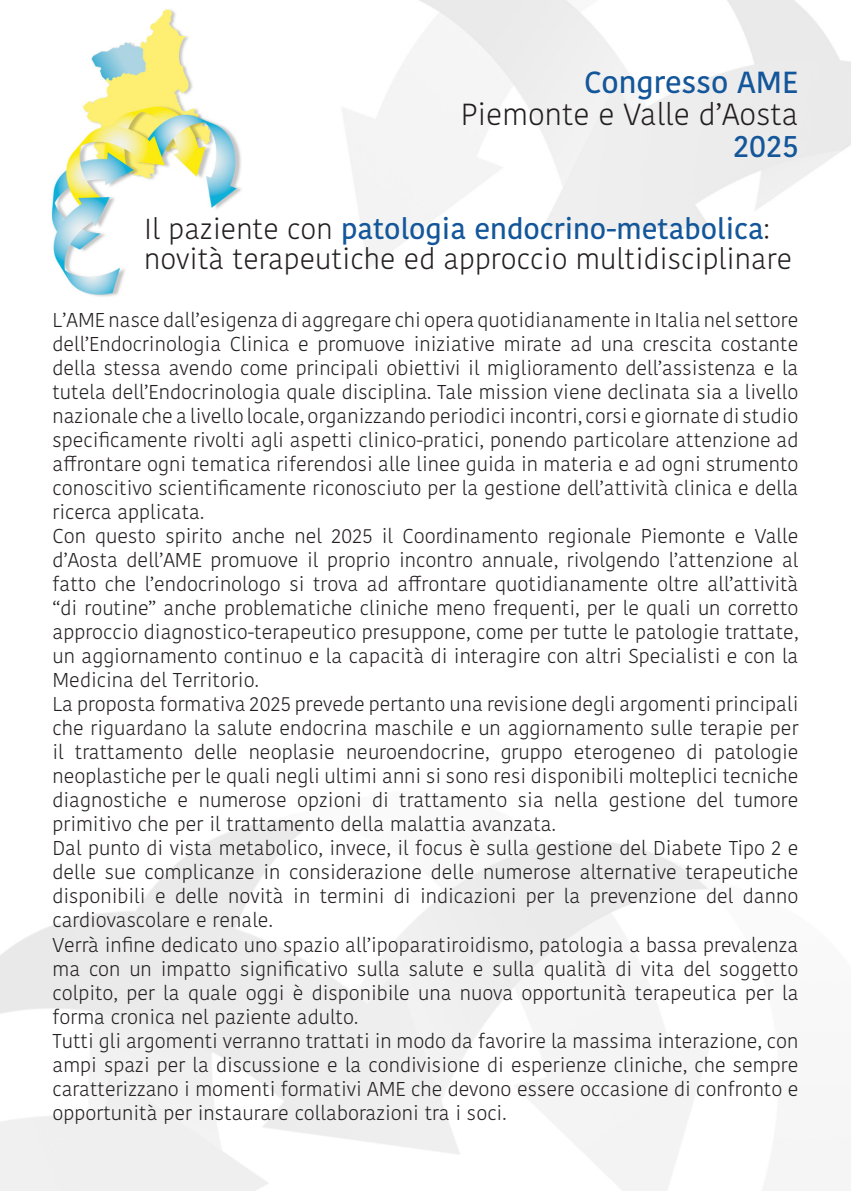
<style>
.page{position:relative;width:851px;height:1191px;background:#fff}
.page>*{position:absolute;margin:0;border:0;box-sizing:border-box;transform-origin:0 0}
.t1{font:300 30.4px "Kohinoor Bangla";color:#231f20}
.t2{font:500 30.4px "Kohinoor Bangla";color:#13569a}
.t3{font:300 28.8px "Kohinoor Bangla";color:#231f20}
.t4{font:500 28.8px "Kohinoor Bangla";color:#13569a}
.t5{font:300 20px/24px "Kohinoor Bangla";color:#231f20;text-align:justify}
.s1{font-weight:300;color:#231f20}
</style>
<div class="page">
<img style="left:51px;top:0;width:799px;height:297px">
<p class="t2" style="left:584px;top:58px;width:216px">Congresso AME</p>
<p class="t1" style="left:461px;top:92px;width:339px">Piemonte e Valle d’Aosta</p>
<p class="t2" style="left:733px;top:122px;width:67px">2025</p>
<p class="t4" style="left:144px;top:206px;width:627px"><span class="s1">Il paziente con</span> patologia endocrino-metabolica<span class="s1">:</span></p>
<p class="t3" style="left:144px;top:238px;width:649px">novità terapeutiche ed approccio multidisciplinare</p>
<p class="t5" style="left:52px;top:308px;width:747px">L’AME nasce dall’esigenza di aggregare chi opera quotidianamente in Italia nel settore dell’Endocrinologia Clinica e promuove iniziative mirate ad una crescita costante della stessa avendo come principali obiettivi il miglioramento dell’assistenza e la tutela dell’Endocrinologia quale disciplina. Tale mission viene declinata sia a livello nazionale che a livello locale, organizzando periodici incontri, corsi e giornate di studio specificamente rivolti agli aspetti clinico-pratici, ponendo particolare attenzione ad affrontare ogni tematica riferendosi alle linee guida in materia e ad ogni strumento conoscitivo scientificamente riconosciuto per la gestione dell’attività clinica e della ricerca applicata.</p>
<p class="t5" style="left:52px;top:524px;width:747px">Con questo spirito anche nel 2025 il Coordinamento regionale Piemonte e Valle d’Aosta dell’AME promuove il proprio incontro annuale, rivolgendo l’attenzione al fatto che l’endocrinologo si trova ad affrontare quotidianamente oltre all’attività “di routine” anche problematiche cliniche meno frequenti, per le quali un corretto approccio diagnostico-terapeutico presuppone, come per tutte le patologie trattate, un aggiornamento continuo e la capacità di interagire con altri Specialisti e con la Medicina del Territorio.</p>
<p class="t5" style="left:52px;top:692px;width:747px">La proposta formativa 2025 prevede pertanto una revisione degli argomenti principali che riguardano la salute endocrina maschile e un aggiornamento sulle terapie per il trattamento delle neoplasie neuroendocrine, gruppo eterogeneo di patologie neoplastiche per le quali negli ultimi anni si sono resi disponibili molteplici tecniche diagnostiche e numerose opzioni di trattamento sia nella gestione del tumore primitivo che per il trattamento della malattia avanzata.</p>
<p class="t5" style="left:52px;top:836px;width:747px">Dal punto di vista metabolico, invece, il focus è sulla gestione del Diabete Tipo 2 e delle sue complicanze in considerazione delle numerose alternative terapeutiche disponibili e delle novità in termini di indicazioni per la prevenzione del danno cardiovascolare e renale.</p>
<p class="t5" style="left:52px;top:932px;width:747px">Verrà infine dedicato uno spazio all’ipoparatiroidismo, patologia a bassa prevalenza ma con un impatto significativo sulla salute e sulla qualità di vita del soggetto colpito, per la quale oggi è disponibile una nuova opportunità terapeutica per la forma cronica nel paziente adulto.</p>
<p class="t5" style="left:52px;top:1028px;width:747px">Tutti gli argomenti verranno trattati in modo da favorire la massima interazione, con ampi spazi per la discussione e la condivisione di esperienze cliniche, che sempre caratterizzano i momenti formativi AME che devono essere occasione di confronto e opportunità per instaurare collaborazioni tra i soci.</p>
</div>
